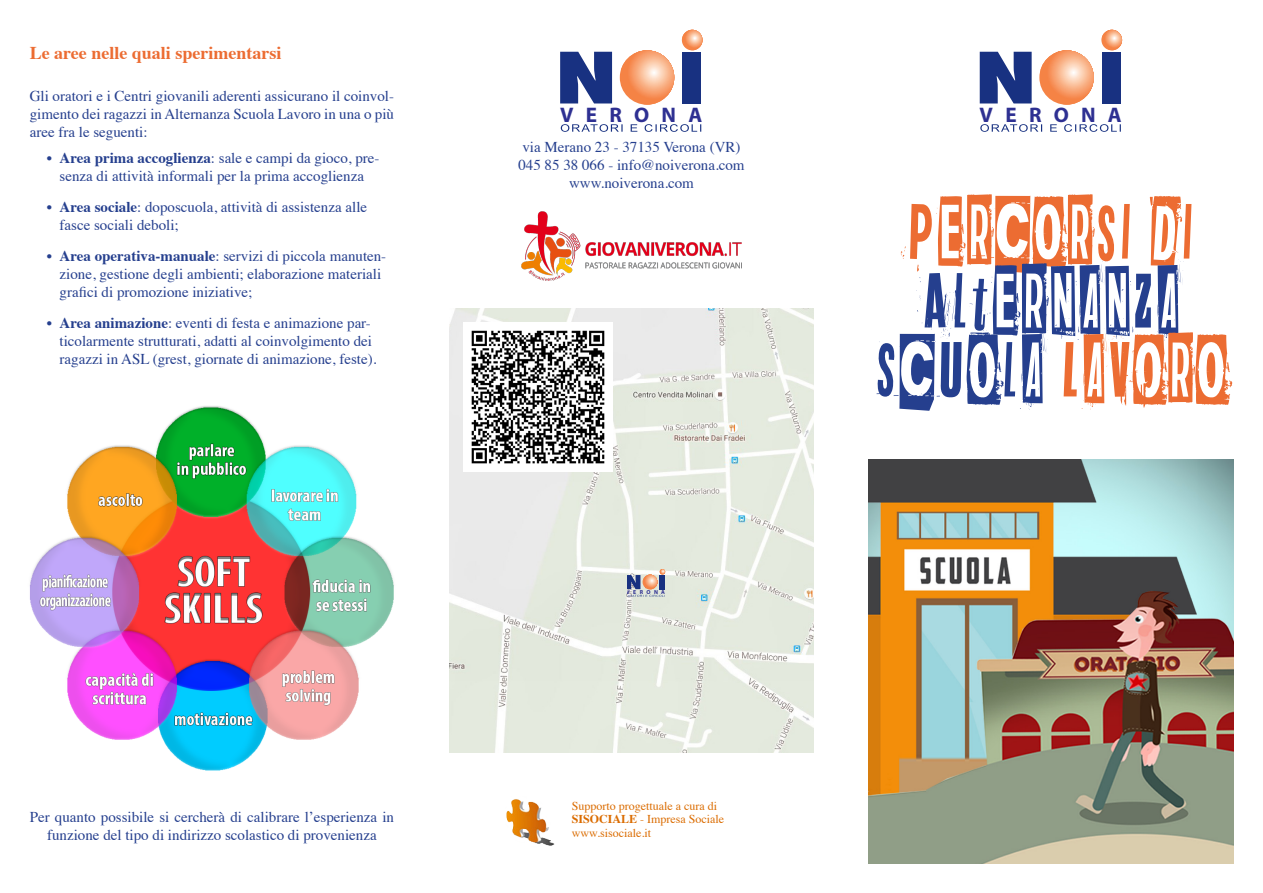
<style>
.page{position:relative;width:1263px;height:893px;background:#fff}
.page>*{position:absolute;margin:0;border:0;box-sizing:border-box;transform-origin:0 0}
.t1{font:69px "Darkmonday";letter-spacing:.06em;color:#253f8e}
.t2{font:69px "Darkmonday";letter-spacing:.06em;color:#ec6c32}
.t3{font:700 21.15px "Myriad Pro";letter-spacing:.58em;color:#2e3092}
.t4{font:700 18px "Times";color:#ec6c32}
.t5{font:15px/18px "Times";color:#253f8e}
.t6{font:12px "Times";color:#db6c00}
.t7{font:700 5.7px "Myriad Pro";letter-spacing:.58em;color:#2e3092}
.s1{font-weight:700}
.s2{color:#ec6c32}
</style>
<div class="page">
<svg style="left:560px;top:52px;width:52px;height:51px;background:#3d5295"></svg>
<div style="left:682px;top:52px;width:19px;height:51px;background:#183181"></div>
<svg style="left:620px;top:50px;width:54px;height:55px"></svg>
<svg style="left:682px;top:30px;width:20px;height:20px"></svg>
<svg style="left:561px;top:124px;width:140px;height:8px"></svg>
<svg style="left:980px;top:52px;width:52px;height:51px;background:#3e5395"></svg>
<div style="left:1102px;top:52px;width:19px;height:51px;background:#183181"></div>
<svg style="left:1039px;top:50px;width:55px;height:55px"></svg>
<svg style="left:1101px;top:30px;width:21px;height:20px"></svg>
<svg style="left:980px;top:124px;width:141px;height:8px"></svg>
<img style="left:506px;top:799px;width:48px;height:47px">
<img style="left:29px;top:406px;width:365px;height:365px">
<img style="left:449px;top:308px;width:365px;height:445px">
<svg style="left:627px;top:569px;width:38px;height:20px"></svg>
<svg style="left:627px;top:595px;width:38px;height:2px"></svg>
<img style="left:463px;top:323px;width:149px;height:148px">
<img style="left:869px;top:459px;width:364px;height:405px">
<img style="left:522px;top:212px;width:219px;height:68px">
<p class="t4" style="left:30px;top:35px;width:253px">Le aree nelle quali sperimentarsi</p>
<p class="t5" style="left:30px;top:86px;width:366px;text-align:justify">Gli oratori e i Centri giovanili aderenti assicurano il coinvol&shy;gimento dei ragazzi in Alternanza Scuola Lavoro in una o più aree fra le seguenti:</p>
<p class="t5" style="left:47px;top:148px;width:334px;text-align:center"><span class="s1">• Area prima accoglienza</span>: sale e campi da gioco, pre&shy;senza di attività informali per la prima accoglienza</p>
<p class="t5" style="left:60px;top:197px;width:309px;text-indent:-13px"><span class="s1">• Area sociale</span>: doposcuola, attività di assistenza alle fasce sociali deboli;</p>
<p class="t5" style="left:60px;top:246px;width:328px;text-indent:-13px"><span class="s1">• Area operativa-manuale</span>: servizi di piccola manuten&shy;zione, gestione degli ambienti; elaborazione materiali grafici di promozione iniziative;</p>
<p class="t5" style="left:60px;top:312px;width:318px;text-indent:-13px"><span class="s1">• Area animazione</span>: eventi di festa e animazione par&shy;ticolarmente strutturati, adatti al coinvolgimento dei ragazzi in ASL (grest, giornate di animazione, feste).</p>
<p class="t5" style="left:30px;top:807px;width:366px;text-align:center">Per quanto possibile si cercherà di calibrare l’esperienza in funzione del tipo di indirizzo scolastico di provenienza</p>
<p class="t3" style="left:560px;top:101px;width:144px">VERONA</p>
<p class="t3" style="left:980px;top:101px;width:144px">VERONA</p>
<p class="t5" style="left:522px;top:137px;width:220px">via Merano 23 - 37135 Verona (VR)</p>
<p class="t5" style="left:518px;top:155px;width:228px">045 85 38 066 - info@noiverona.com</p>
<p class="t5" style="left:569px;top:173px;width:126px">www.noiverona.com</p>
<p class="t2" style="left:908px;top:190px;width:288px">PERCORSI DI</p>
<p class="t1" style="left:923px;top:259px;width:257px">ALTERNANZA</p>
<p class="t1" style="left:876px;top:328px;width:352px">SCUOLA <span class="s2">LAVORO</span></p>
<p class="t7" style="left:626px;top:588px;width:40px">VERONA</p>
<p class="t6" style="left:572px;top:794px;width:147px">Supporto progettuale a cura di</p>
<p class="t6" style="left:572px;top:808px;width:154px"><span class="s1">SISOCIALE</span> - Impresa Sociale</p>
<p class="t6" style="left:572px;top:821px;width:81px">www.sisociale.it</p>
</div>
